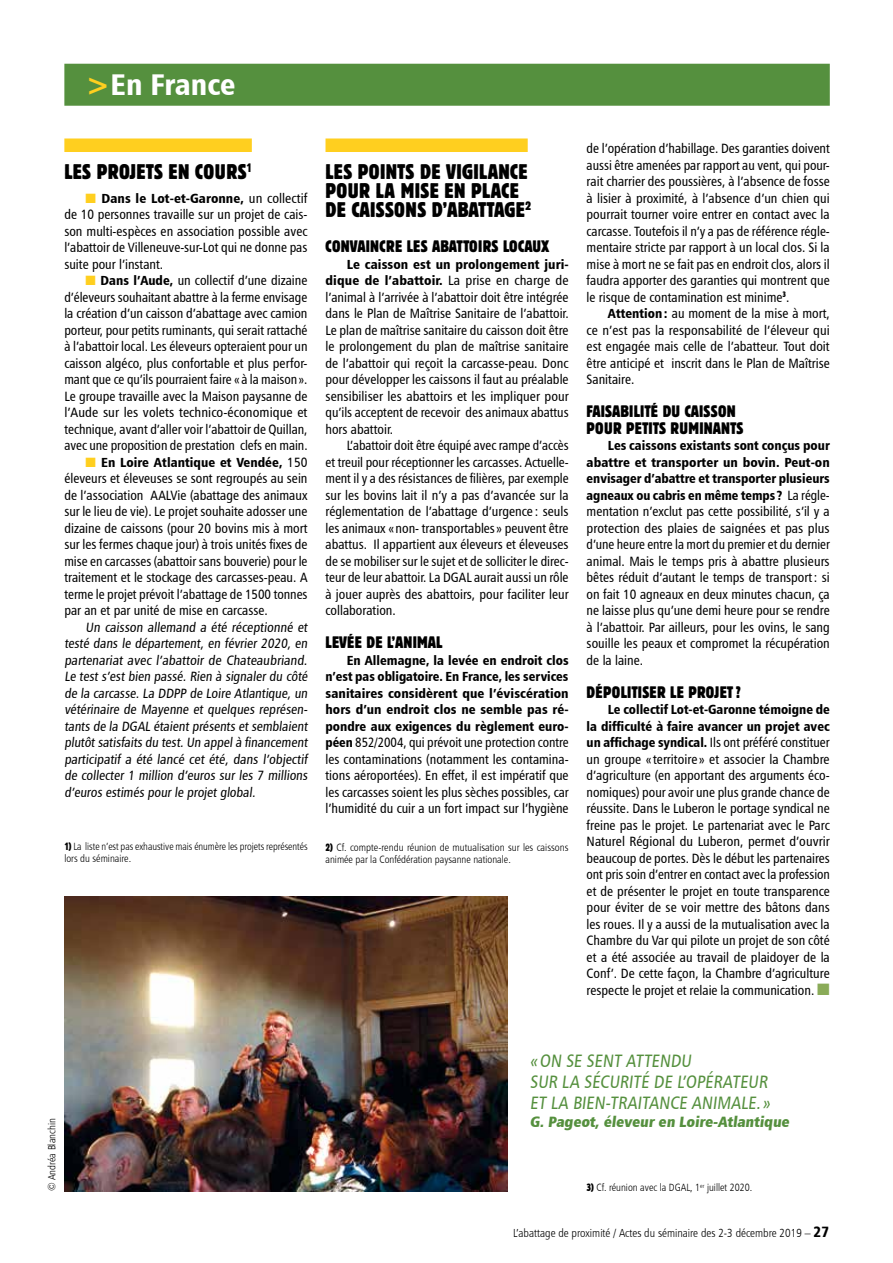
<style>
.page{position:relative;width:893px;height:1263px;background:#fff}
.page>*{position:absolute;margin:0;border:0;box-sizing:border-box;transform-origin:0 0}
.t1{font:30px "Humanist 777 BT Black Condensed B";color:#fff}
.t2{font:condensed 21px/18.8px "Block BE";letter-spacing:.02em;color:#000}
.t3{font:18px/21px "Humanist 777 BT Roman Condensed B";color:#55903e}
.t4{font:condensed 16.5px/16.5px "Block BE";color:#000}
.t5{font:condensed 16.5px "Block BE";letter-spacing:.02em;color:#000}
.t6{font:15px "Humanist 777 BT Extra Black Cond B";color:#55903e}
.t7{font:13.5px/16.5px "Humanist 777 BT Roman Condensed B";color:#000;text-align:justify}
.t8{font:13.2px/16.5px "Humanist 777 BT Black Condensed B";color:#000;text-align:right}
.t9{font:11.7px "Humanist 777 BT Light Condensed B";color:#000}
.t10{font:10.5px/12px "Humanist 777 BT Light Condensed B";color:#000}
.s1{color:#ffcf1f}
.s2{font-family:"Humanist 777 BT Roman Condensed B";font-size:13.5px}
.s3{font-family:"Humanist 777 BT Black Condensed B";font-size:13.2px}
.s4{font-family:"Block BE Extra Cn"}
.s5{color:#8aab58}
.s6{font-family:"Humanist 777 BT Black Condensed B";font-size:15px}
</style>
<div class="page">
<div style="left:64px;top:138px;width:188px;height:14px;background:#ffcf1f"></div>
<div style="left:325px;top:138px;width:203px;height:14px;background:#ffcf1f"></div>
<div style="left:64px;top:64px;width:766px;height:42px;background:#55903e"></div>
<img style="left:64px;top:896px;width:443px;height:295px">
<h1 class="t1" style="left:86px;top:65px;width:151px"><span class="s1">&gt;</span>En France</h1>
<h2 class="t2" style="left:64px;top:163px;width:189px">LES PROJETS EN COURS<sup>1</sup></h2>
<p class="t8" style="left:86px;top:189px;width:223px"><span class="s1">■</span> Dans le Lot-et-Garonne, <span class="s2">un collectif</span></p>
<p class="t7" style="left:64px;top:206px;width:245px">de 10 personnes travaille sur un projet de cais&shy;son multi-espèces en association possible avec l’abattoir de Villeneuve-sur-Lot qui ne donne pas suite pour l’instant.</p>
<p class="t7" style="left:64px;top:272px;width:245px;text-indent:21px"><span class="s1">■</span> <span class="s3">Dans l’Aude,</span> un collectif d’une dizaine d’éleveurs souhaitant abattre à la ferme envisage la création d’un caisson d’abattage avec camion porteur, pour petits ruminants, qui serait rattaché à l’abattoir local. Les éleveurs opteraient pour un caisson algéco, plus confortable et plus perfor&shy;mant que ce qu’ils pourraient faire « à la maison».<br>Le groupe travaille avec la Maison paysanne de l’Aude sur les volets technico-économique et technique, avant d’aller voir l’abattoir de Quillan, avec une proposition de prestation clefs en main.</p>
<p class="t8" style="left:86px;top:453px;width:223px"><span class="s1">■</span> En Loire Atlantique et Vendée, <span class="s2">150</span></p>
<p class="t7" style="left:64px;top:470px;width:245px">éleveurs et éleveuses se sont regroupés au sein de l’association AALVie (abattage des animaux sur le lieu de vie). Le projet souhaite adosser une dizaine de caissons (pour 20 bovins mis à mort sur les fermes chaque jour) à trois unités fixes de mise en carcasses (abattoir sans bouverie) pour le traitement et le stockage des carcasses-peau. A terme le projet prévoit l’abattage de 1500 tonnes par an et par unité de mise en carcasse.</p>
<p class="t7" style="left:64px;top:618px;width:247px;text-indent:21px">Un caisson allemand a été réceptionné et testé dans le département, en février 2020, en partenariat avec l’abattoir de Chateaubriand.<br>Le test s’est bien passé. Rien à signaler du côté de la carcasse. La DDPP de Loire Atlantique, un vétérinaire de Mayenne et quelques représen&shy;tants de la DGAL étaient présents et semblaient plutôt satisfaits du test. Un appel à financement participatif a été lancé cet été, dans l’objectif de collecter 1 million d’euros sur les 7 millions d’euros estimés pour le projet global.</p>
<p class="t10" style="left:64px;top:840px;width:245px"><span class="s4">1)</span> La liste n’est pas exhaustive mais énumère les projets représentés lors du séminaire.</p>
<h2 class="t2" style="left:325px;top:163px;width:207px">LES POINTS DE VIGILANCE<br>POUR LA MISE EN PLACE<br>DE CAISSONS D’ABATTAGE<sup>2</sup></h2>
<p class="t4" style="left:325px;top:238px;width:225px">CONVAINCRE LES ABATTOIRS LOCAUX</p>
<p class="t8" style="left:325px;top:255px;width:245px">Le caisson est un prolongement juri&shy;dique de l’abattoir. <span class="s2">La prise en charge de</span></p>
<p class="t7" style="left:325px;top:288px;width:245px">l’animal à l’arrivée à l’abattoir doit être intégrée dans le Plan de Maîtrise Sanitaire de l’abattoir.<br>Le plan de maîtrise sanitaire du caisson doit être le prolongement du plan de maîtrise sanitaire de l’abattoir qui reçoit la carcasse-peau. Donc pour développer les caissons il faut au préalable sensibiliser les abattoirs et les impliquer pour qu’ils acceptent de recevoir des animaux abattus hors abattoir.</p>
<p class="t7" style="left:325px;top:437px;width:245px;text-indent:21px">L’abattoir doit être équipé avec rampe d’accès et treuil pour réceptionner les carcasses. Actuelle&shy;ment il y a des résistances de filières, par exemple sur les bovins lait il n’y a pas d’avancée sur la réglementation de l’abattage d’urgence : seuls les animaux « non- transportables » peuvent être abattus. Il appartient aux éleveurs et éleveuses de se mobiliser sur le sujet et de solliciter le direc&shy;teur de leur abattoir. La DGAL aurait aussi un rôle à jouer auprès des abattoirs, pour faciliter leur collaboration.</p>
<p class="t4" style="left:325px;top:634px;width:119px">LEVÉE DE L’ANIMAL</p>
<p class="t8" style="left:325px;top:651px;width:245px;text-align:justify;text-indent:21px">En Allemagne, la levée en endroit clos n’est pas obligatoire. En France, les services sanitaires considèrent que l’éviscération hors d’un endroit clos ne semble pas ré&shy;pondre aux exigences du règlement euro-</p>
<p class="t7" style="left:325px;top:734px;width:245px"><span class="s3">péen</span> 852/2004, qui prévoit une protection contre les contaminations (notamment les contamina&shy;tions aéroportées). En effet, il est impératif que les carcasses soient les plus sèches possibles, car l’humidité du cuir a un fort impact sur l’hygiène</p>
<p class="t10" style="left:325px;top:841px;width:245px"><span class="s4">2)</span> Cf. compte-rendu réunion de mutualisation sur les caissons animée par la Confédération paysanne nationale.</p>
<p class="t7" style="left:587px;top:140px;width:245px">de l’opération d’habillage. Des garanties doivent aussi être amenées par rapport au vent, qui pour&shy;rait charrier des poussières, à l’absence de fosse à lisier à proximité, à l’absence d’un chien qui pourrait tourner voire entrer en contact avec la carcasse. Toutefois il n’y a pas de référence régle&shy;mentaire stricte par rapport à un local clos. Si la mise à mort ne se fait pas en endroit clos, alors il faudra apporter des garanties qui montrent que le risque de contamination est minime<sup>3</sup>.</p>
<p class="t7" style="left:587px;top:305px;width:245px;text-indent:21px"><span class="s3">Attention:</span> au moment de la mise à mort, ce n’est pas la responsabilité de l’éleveur qui est engagée mais celle de l’abatteur. Tout doit être anticipé et inscrit dans le Plan de Maîtrise Sanitaire.</p>
<p class="t4" style="left:587px;top:403px;width:158px">FAISABILITÉ DU CAISSON<br>POUR PETITS RUMINANTS</p>
<p class="t8" style="left:587px;top:437px;width:245px;text-align:justify;text-indent:21px">Les caissons existants sont conçus pour abattre et transporter un bovin. Peut-on envisager d’abattre et transporter plusieurs agneaux ou cabris en même temps ? <span class="s2">La régle-</span></p>
<p class="t7" style="left:587px;top:503px;width:245px">mentation n’exclut pas cette possibilité, s’il y a protection des plaies de saignées et pas plus d’une heure entre la mort du premier et du dernier animal. Mais le temps pris à abattre plusieurs bêtes réduit d’autant le temps de transport: si on fait 10 agneaux en deux minutes chacun, ça ne laisse plus qu’une demi heure pour se rendre à l’abattoir. Par ailleurs, pour les ovins, le sang souille les peaux et compromet la récupération de la laine.</p>
<p class="t5" style="left:587px;top:682px;width:156px">DÉPOLITISER LE PROJET?</p>
<p class="t8" style="left:587px;top:701px;width:245px">Le collectif Lot-et-Garonne témoigne de<br>la difficulté à faire avancer un projet avec</p>
<p class="t7" style="left:587px;top:734px;width:245px"><span class="s3">un affichage syndical.</span> Ils ont préféré constituer un groupe « territoire » et associer la Chambre d’agriculture (en apportant des arguments éco&shy;nomiques) pour avoir une plus grande chance de réussite. Dans le Luberon le portage syndical ne freine pas le projet. Le partenariat avec le Parc Naturel Régional du Luberon, permet d’ouvrir beaucoup de portes. Dès le début les partenaires ont pris soin d’entrer en contact avec la profession et de présenter le projet en toute transparence pour éviter de se voir mettre des bâtons dans les roues. Il y a aussi de la mutualisation avec la Chambre du Var qui pilote un projet de son côté et a été associée au travail de plaidoyer de la Conf’. De cette façon, la Chambre d’agriculture respecte le projet et relaie la communication. <span class="s5">■</span></p>
<p class="t10" style="left:46px;top:1191px;width:74px;rotate:-90deg">© Andréa Blanchin</p>
<h3 class="t3" style="left:530px;top:1050px;width:244px">«ON SE SENT ATTENDU<br>SUR LA SÉCURITÉ DE L’OPÉRATEUR<br>ET LA BIEN-TRAITANCE ANIMALE. »</h3>
<p class="t6" style="left:530px;top:1112px;width:263px">G. Pageot, éleveur en Loire-Atlantique</p>
<p class="t10" style="left:587px;top:1181px;width:167px"><span class="s4">3)</span> Cf. réunion avec la DGAL, 1<sup>er</sup> juillet 2020.</p>
<p class="t9" style="left:513px;top:1225px;width:317px">L’abattage de proximité / Actes du séminaire des 2-3 décembre 2019 – <span class="s6">27</span></p>
</div>
